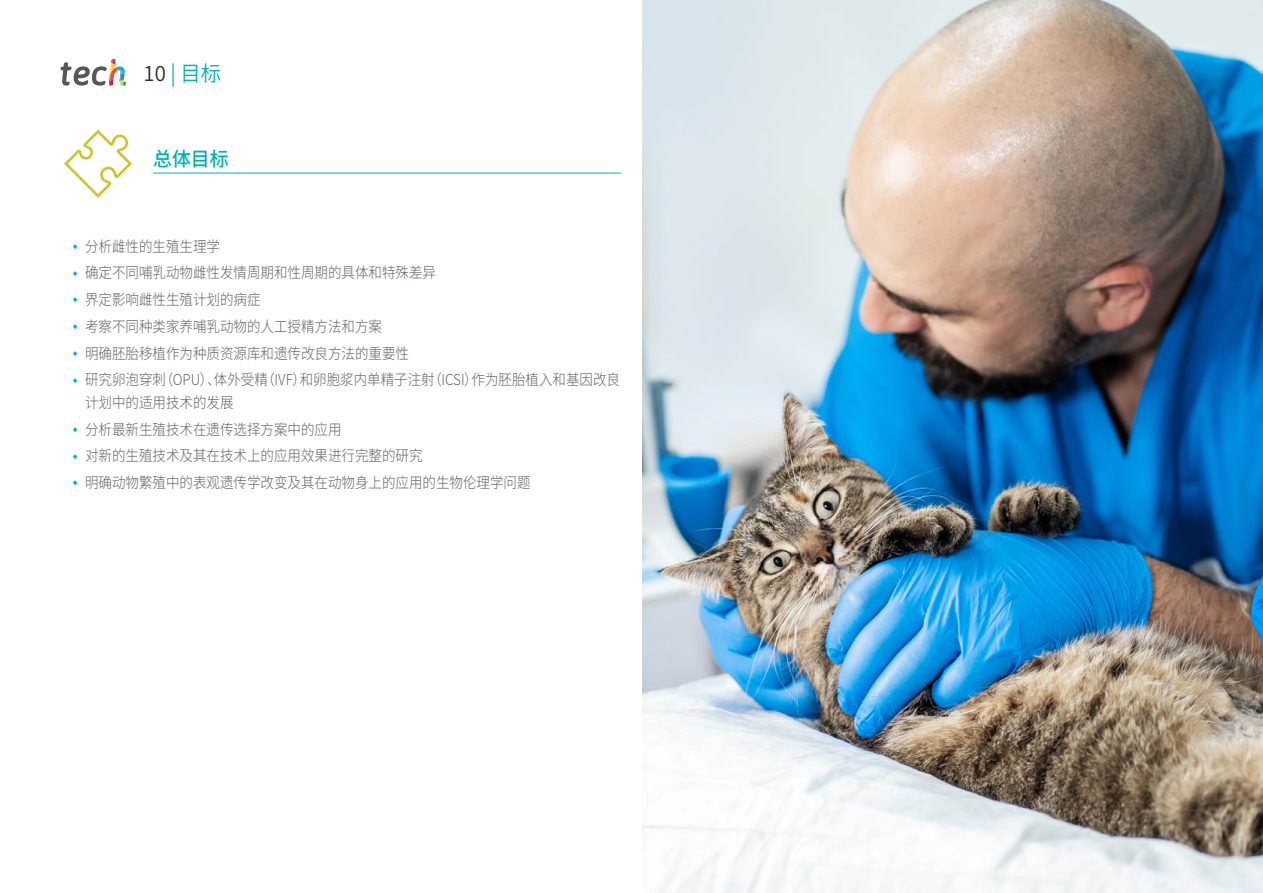
<style>
.page{position:relative;width:1263px;height:893px;background:#fff}
.page>*{position:absolute;margin:0;border:0;box-sizing:border-box;transform-origin:0 0}
.t1{font:21px "Source Han Sans CN";color:#00b2af}
.t2{font:500 19.5px "Source Han Sans CN";color:#00b2af}
.t3{font:300 15px/26.7px "Source Han Sans CN";color:#61646a;scale:.9 1}
.s1{color:#312e20}
</style>
<div class="page">
<hr style="left:153px;top:173px;width:468px;height:1px;background:#00b2af">
<svg style="left:64px;top:130px;width:68px;height:68px"></svg>
<svg style="left:61px;top:59px;width:65px;height:27px"></svg>
<img style="left:642px;top:0;width:621px;height:893px">
<h1 class="t1" style="left:144px;top:61px;width:79px"><span class="s1">10</span> | 目标</h1>
<h2 class="t2" style="left:153px;top:147px;width:77px">总体目标</h2>
<p class="t3" style="left:85px;top:233px;width:596px">分析雌性的生殖生理学<br>确定不同哺乳动物雌性发情周期和性周期的具体和特殊差异<br>界定影响雌性生殖计划的病症<br>考察不同种类家养哺乳动物的人工授精方法和方案<br>明确胚胎移植作为种质资源库和遗传改良方法的重要性<br>研究卵泡穿刺（OPU）、体外受精（IVF）和卵胞浆内单精子注射（ICSI）作为胚胎植入和基因改良</p>
<p class="t3" style="left:85px;top:389px;width:496px">计划中的适用技术的发展<br>分析最新生殖技术在遗传选择方案中的应用<br>对新的生殖技术及其在技术上的应用效果进行完整的研究<br>明确动物繁殖中的表观遗传学改变及其在动物身上的应用的生物伦理学问题</p>
</div>
